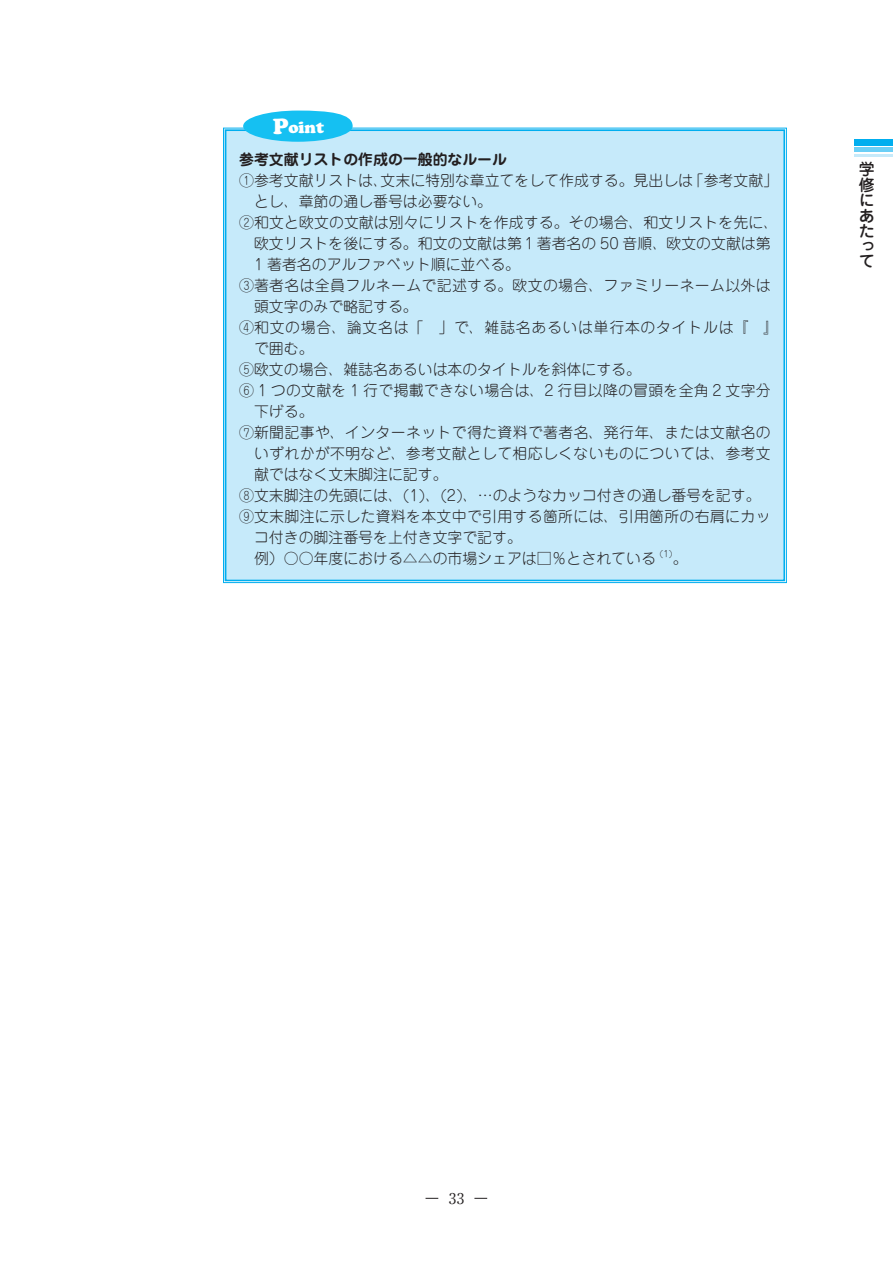
<style>
.page{position:relative;width:893px;height:1263px;background:#fff}
.page>*{position:absolute;margin:0;border:0;box-sizing:border-box;transform-origin:0 0}
.t1{font:16.2px "Cooper Black Std";color:#fff}
.t2{font:500 15.9px/15.3px "Jun 34 Pro";color:#231f20;text-align:justify}
.t3{font:300 14.85px "Jun 101 Pro";color:#231f20}
.t4{font:300 14.85px "Jun 101 Pro";letter-spacing:.025em;color:#231f20}
.t5{font:300 14.85px "Jun 101 Pro";letter-spacing:.05em;color:#231f20}
.t6{font:300 14.85px "Jun 101 Pro";letter-spacing:.02em;color:#231f20}
.t7{font:700 14.85px "Jun 501 Pro";color:#231f20}
.t8{font:14.85px "Ryumin Pro";color:#231f20}
.t9{font:300 8.7px "Jun 101 Pro";color:#231f20}
.s1{font-size:22.05px}
</style>
<div class="page">
<svg style="left:426px;top:1198px;width:12px;height:1px"></svg>
<svg style="left:474px;top:1198px;width:13px;height:1px"></svg>
<div style="left:223px;top:128px;width:564px;height:455px;background:#c6eafa"></div>
<div style="left:225px;top:129px;width:560px;height:452px;border:2px solid #00aeef"></div>
<div style="left:243px;top:111px;width:110px;height:31px;background:#15c0f2;border-radius:50%"></div>
<div style="left:855px;top:139px;width:38px;height:7px;background:#00aeef"></div>
<hr style="left:855px;top:148px;width:38px;height:4px;background:#6bcff6">
<hr style="left:855px;top:154px;width:38px;height:2px;background:#c6eafa">
<p class="t1" style="left:273px;top:118px;width:53px"><span class="s1">P</span>oint</p>
<p class="t7" style="left:239px;top:148px;width:269px">参考文献リストの作成の一般的なルール</p>
<p class="t3" style="left:239px;top:169px;width:540px">①参考文献リストは、文末に特別な章立てをして作成する。見出しは「参考文献」</p>
<p class="t3" style="left:254px;top:190px;width:240px">とし、章節の通し番号は必要ない。</p>
<p class="t3" style="left:239px;top:211px;width:540px">②和文と欧文の文献は別々にリストを作成する。その場合、和文リストを先に、</p>
<p class="t3" style="left:254px;top:232px;width:518px">欧文リストを後にする。和文の文献は第１著者名の 50 音順、欧文の文献は第</p>
<p class="t3" style="left:254px;top:253px;width:268px">1 著者名のアルファベット順に並べる。</p>
<p class="t4" style="left:239px;top:274px;width:533px">③著者名は全員フルネームで記述する。欧文の場合、ファミリーネーム以外は</p>
<p class="t3" style="left:254px;top:295px;width:165px">頭文字のみで略記する。</p>
<p class="t5" style="left:239px;top:316px;width:540px">④和文の場合、論文名は「　」で、雑誌名あるいは単行本のタイトルは『　』</p>
<p class="t3" style="left:254px;top:337px;width:61px">で囲む。</p>
<p class="t3" style="left:239px;top:358px;width:403px">⑤欧文の場合、雑誌名あるいは本のタイトルを斜体にする。</p>
<p class="t3" style="left:239px;top:379px;width:533px">⑥ 1 つの文献を 1 行で掲載できない場合は、2 行目以降の冒頭を全角 2 文字分</p>
<p class="t3" style="left:254px;top:400px;width:61px">下げる。</p>
<p class="t4" style="left:239px;top:421px;width:533px">⑦新聞記事や、インターネットで得た資料で著者名、発行年、または文献名の</p>
<p class="t4" style="left:254px;top:442px;width:518px">いずれかが不明など、参考文献として相応しくないものについては、参考文</p>
<p class="t3" style="left:254px;top:463px;width:195px">献ではなく文末脚注に記す。</p>
<p class="t3" style="left:239px;top:484px;width:523px">⑧文末脚注の先頭には、(1)、(2)、…のようなカッコ付きの通し番号を記す。</p>
<p class="t6" style="left:239px;top:505px;width:533px">⑨文末脚注に示した資料を本文中で引用する箇所には、引用箇所の右肩にカッ</p>
<p class="t3" style="left:254px;top:526px;width:269px">コ付きの脚注番号を上付き文字で記す。</p>
<p class="t3" style="left:239px;top:547px;width:418px">　例）○○年度における△△の市場シェアは□％とされている</p>
<p class="t9" style="left:660px;top:547px;width:15px">(1)</p>
<p class="t3" style="left:673px;top:547px;width:16px">。</p>
<p class="t2" style="left:859px;top:160px;width:17px">学修にあたって</p>
<p class="t8" style="left:449px;top:1186px;width:17px">33</p>
</div>
